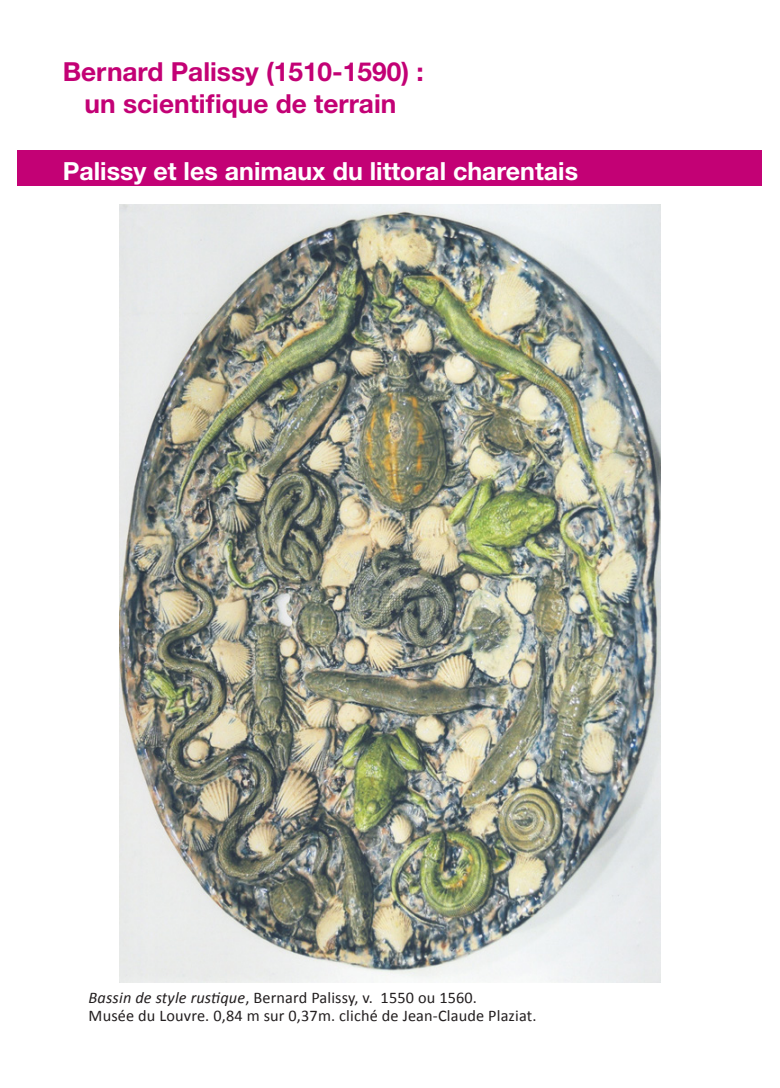
<style>
.page{position:relative;width:780px;height:1088px;background:#fff}
.page>*{position:absolute;margin:0;border:0;box-sizing:border-box;transform-origin:0 0}
.t1{font:700 26.25px/31.5px "Helvetica Neue LT Std";color:#c30175;text-align:center}
.t2{font:700 25px "Helvetica Neue LT Std";color:#fff}
.t3{font:16.25px/18.8px "Calibri";letter-spacing:.01em;color:#231f20}
.s1{font-style:italic}
</style>
<div class="page">
<div style="left:18px;top:150px;width:744px;height:36px;background:#c30175"></div>
<img style="left:120px;top:204px;width:540px;height:779px">
<h1 class="t1" style="left:63px;top:56px;width:362px">Bernard Palissy (1510-1590) : un scientifique de terrain</h1>
<h2 class="t2" style="left:63px;top:155px;width:517px">Palissy et les animaux du littoral charentais</h2>
<p class="t3" style="left:89px;top:988px;width:449px"><span class="s1">Bassin de style rustique</span>, Bernard Palissy, v. 1550 ou 1560.<br>Musée du Louvre. 0,84 m sur 0,37m. cliché de Jean-Claude Plaziat.</p>
</div>
